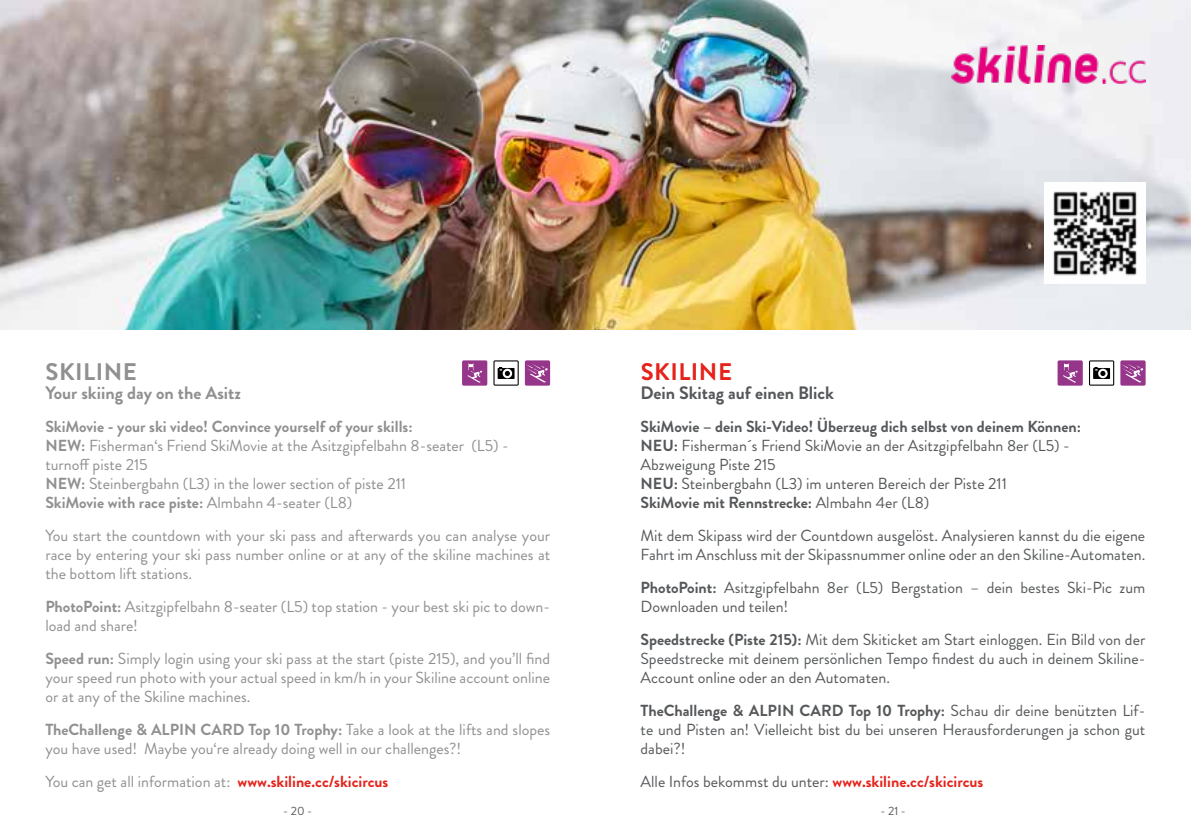
<style>
.page{position:relative;width:1191px;height:840px;background:#fff}
.page>*{position:absolute;margin:0;border:0;box-sizing:border-box;transform-origin:0 0}
.t1{font:700 24px "Brandon Grotesque";letter-spacing:.02em;color:#e5231b}
.t2{font:700 24px "Brandon Grotesque";letter-spacing:.02em;color:#918f91}
.t3{font:700 18px "Brandon Grotesque";color:#55585a}
.t4{font:700 18px "Brandon Grotesque";color:#918f91}
.t5{font:16px/19px "Brandon Grotesque";color:#55585a}
.t6{font:16px/19px "Brandon Grotesque";color:#918f91}
.t7{font:12px "Brandon Grotesque";color:#55585a}
.s1{font-weight:700}
.s2{font-weight:700;color:#e5231b}
</style>
<div class="page">
<img style="left:0;top:0;width:1191px;height:329px">
<img style="left:1044px;top:182px;width:101px;height:101px">
<img style="left:951px;top:45px;width:194px;height:38px">
<div style="left:525px;top:360px;width:25px;height:25px;background:#96368b;border-radius:2px"></div>
<svg style="left:526px;top:364px;width:22px;height:18px"></svg>
<div style="left:1120px;top:360px;width:25px;height:25px;background:#96368b;border-radius:2px"></div>
<svg style="left:1122px;top:364px;width:21px;height:18px"></svg>
<div style="left:462px;top:360px;width:25px;height:25px;background:#96368b;border-radius:2px"></div>
<svg style="left:467px;top:363px;width:15px;height:19px"></svg>
<div style="left:1057px;top:360px;width:25px;height:25px;background:#96368b;border-radius:2px"></div>
<svg style="left:1063px;top:363px;width:14px;height:19px"></svg>
<svg style="left:493px;top:360px;width:26px;height:25px"></svg>
<svg style="left:1089px;top:360px;width:25px;height:25px"></svg>
<h1 class="t2" style="left:46px;top:355px;width:93px">SKILINE</h1>
<p class="t4" style="left:45px;top:380px;width:197px">Your skiing day on the Asitz</p>
<p class="t6" style="left:45px;top:417px;width:465px"><span class="s1">SkiMovie - your ski video! Convince yourself of your skills:<br>NEW:</span> Fisherman‘s Friend SkiMovie at the Asitzgipfelbahn 8-seater (L5) - turnoff piste 215<br><span class="s1">NEW:</span> Steinbergbahn (L3) in the lower section of piste 211<br><span class="s1">SkiMovie with race piste:</span> Almbahn 4-seater (L8)</p>
<p class="t6" style="left:45px;top:526px;width:506px;text-align:justify">You start the countdown with your ski pass and afterwards you can analyse your race by entering your ski pass number online or at any of the skiline machines at the bottom lift stations.</p>
<p class="t6" style="left:45px;top:597px;width:506px"><span class="s1">PhotoPoint:</span> Asitzgipfelbahn 8-seater (L5) top station - your best ski pic to down&shy;load and share!</p>
<p class="t6" style="left:45px;top:649px;width:506px;text-align:justify"><span class="s1">Speed run:</span> Simply login using your ski pass at the start (piste 215), and you’ll find your speed run photo with your actual speed in km/h in your Skiline account online or at any of the Skiline machines.</p>
<p class="t6" style="left:45px;top:720px;width:506px"><span class="s1">TheChallenge &amp; ALPIN CARD Top 10 Trophy:</span> Take a look at the lifts and slopes you have used! Maybe you‘re already doing well in our challenges?!</p>
<p class="t6" style="left:45px;top:772px;width:344px">You can get all information at: <span class="s2">www.skiline.cc/skicircus</span></p>
<p class="t7" style="left:283px;top:802px;width:31px">- 20 -</p>
<p class="t7" style="left:880px;top:802px;width:27px">- 21 -</p>
<h1 class="t1" style="left:641px;top:355px;width:93px">SKILINE</h1>
<p class="t3" style="left:640px;top:380px;width:195px">Dein Skitag auf einen Blick</p>
<p class="t5" style="left:640px;top:417px;width:442px"><span class="s1">SkiMovie – dein Ski-Video! Überzeug dich selbst von deinem Können:<br>NEU:</span> Fisherman´s Friend SkiMovie an der Asitzgipfelbahn 8er (L5) - Abzweigung Piste 215<br><span class="s1">NEU:</span> Steinbergbahn (L3) im unteren Bereich der Piste 211<br><span class="s1">SkiMovie mit Rennstrecke:</span> Almbahn 4er (L8)</p>
<p class="t5" style="left:640px;top:526px;width:506px">Mit dem Skipass wird der Countdown ausgelöst. Analysieren kannst du die eigene<br>Fahrt im Anschluss mit der Skipassnummer online oder an den Skiline-Automaten.</p>
<p class="t5" style="left:640px;top:578px;width:506px"><span class="s1">PhotoPoint:</span> Asitzgipfelbahn 8er (L5) Bergstation – dein bestes Ski-Pic zum<br>Downloaden und teilen!</p>
<p class="t5" style="left:640px;top:630px;width:506px;text-align:justify"><span class="s1">Speedstrecke (Piste 215):</span> Mit dem Skiticket am Start einloggen. Ein Bild von der Speedstrecke mit deinem persönlichen Tempo findest du auch in deinem Skiline-Account online oder an den Automaten.</p>
<p class="t5" style="left:640px;top:701px;width:506px;text-align:justify"><span class="s1">TheChallenge &amp; ALPIN CARD Top 10 Trophy:</span> Schau dir deine benützten Lif&shy;te und Pisten an! Vielleicht bist du bei unseren Herausforderungen ja schon gut dabei?!</p>
<p class="t5" style="left:640px;top:772px;width:344px">Alle Infos bekommst du unter: <span class="s2">www.skiline.cc/skicircus</span></p>
</div>
